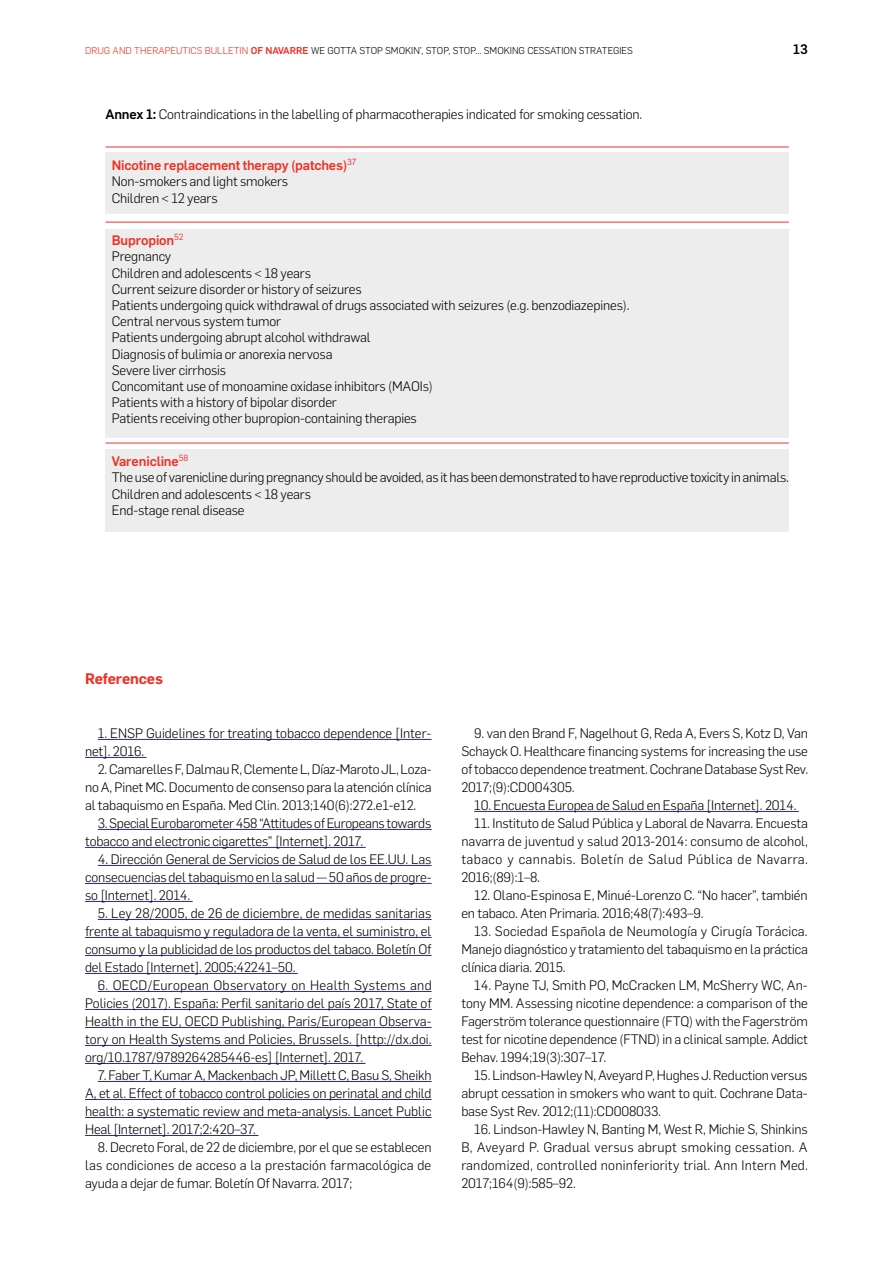
<style>
.page{position:relative;width:893px;height:1263px;background:#fff}
.page>*{position:absolute;margin:0;border:0;box-sizing:border-box;transform-origin:0 0}
.t1{font:600 15px "Flama";letter-spacing:-.01em;color:#ee3124}
.t2{font:300 13.5px/18px "Flama";letter-spacing:-.01em;color:#000;text-align:justify}
.t3{font:500 13.5px "Flama";color:#000}
.t4{font:300 9.75px "Flama";color:#000}
.s1{color:#ee3124}
.s2{font-weight:500;color:#ee3124}
.s3{font-weight:500}
</style>
<div class="page">
<div style="left:105px;top:153px;width:684px;height:61px;background:#ededee"></div>
<div style="left:105px;top:449px;width:684px;height:82px;background:#ededee"></div>
<div style="left:105px;top:229px;width:684px;height:209px;background:#ededee"></div>
<hr style="left:105px;top:147px;width:684px;height:1px;background:#ee3124">
<hr style="left:105px;top:222px;width:684px;height:1px;background:#ee3124">
<hr style="left:105px;top:443px;width:684px;height:1px;background:#ee3124">
<hr style="left:98px;top:739px;width:334px;height:1px;background:#1922fb">
<hr style="left:85px;top:757px;width:62px;height:1px;background:#1922fb">
<hr style="left:98px;top:829px;width:334px;height:1px;background:#1922fb">
<hr style="left:85px;top:847px;width:281px;height:1px;background:#1922fb">
<hr style="left:98px;top:865px;width:334px;height:1px;background:#1922fb">
<hr style="left:85px;top:883px;width:347px;height:1px;background:#1922fb">
<hr style="left:85px;top:901px;width:108px;height:1px;background:#1922fb">
<hr style="left:98px;top:919px;width:334px;height:1px;background:#1922fb">
<hr style="left:85px;top:937px;width:347px;height:1px;background:#1922fb">
<hr style="left:85px;top:955px;width:347px;height:1px;background:#1922fb">
<hr style="left:85px;top:973px;width:213px;height:1px;background:#1922fb">
<hr style="left:98px;top:991px;width:334px;height:1px;background:#1922fb">
<hr style="left:85px;top:1009px;width:347px;height:1px;background:#1922fb">
<hr style="left:85px;top:1027px;width:347px;height:1px;background:#1922fb">
<hr style="left:85px;top:1045px;width:347px;height:1px;background:#1922fb">
<hr style="left:85px;top:1063px;width:280px;height:1px;background:#1922fb">
<hr style="left:98px;top:1081px;width:334px;height:1px;background:#1922fb">
<hr style="left:85px;top:1099px;width:347px;height:1px;background:#1922fb">
<hr style="left:85px;top:1117px;width:347px;height:1px;background:#1922fb">
<hr style="left:85px;top:1135px;width:173px;height:1px;background:#1922fb">
<hr style="left:474px;top:811px;width:325px;height:1px;background:#1922fb">
<p class="t4" style="left:85px;top:44px;width:549px"><span class="s1">DRUG AND THERAPEUTICS BULLETIN</span> <span class="s2">OF NAVARRE</span> WE GOTTA STOP SMOKIN’, STOP, STOP... SMOKING CESSATION STRATEGIES</p>
<p class="t3" style="left:793px;top:39px;width:16px">13</p>
<p class="t2" style="left:105px;top:105px;width:538px"><span class="s3">Annex 1:</span> Contraindications in the labelling of pharmacotherapies indicated for smoking cessation.</p>
<p class="t2" style="left:112px;top:157px;width:246px;line-height:16.2px;text-align:left"><span class="s2">Nicotine replacement therapy (patches)</span><sup>37<br></sup>Non-smokers and light smokers<br>Children &lt; 12 years</p>
<p class="t2" style="left:112px;top:232px;width:519px;line-height:16.2px;text-align:left"><span class="s2">Bupropion</span><sup>52<br></sup>Pregnancy<br>Children and adolescents &lt; 18 years<br>Current seizure disorder or history of seizures<br>Patients undergoing quick withdrawal of drugs associated with seizures (e.g. benzodiazepines).<br>Central nervous system tumor<br>Patients undergoing abrupt alcohol withdrawal<br>Diagnosis of bulimia or anorexia nervosa<br>Severe liver cirrhosis<br>Concomitant use of monoamine oxidase inhibitors (MAOIs)<br>Patients with a history of bipolar disorder<br>Patients receiving other bupropion-containing therapies</p>
<p class="t2" style="left:112px;top:453px;width:678px;line-height:16.2px;text-align:left"><span class="s2">Varenicline</span><sup>58<br></sup>The use of varenicline during pregnancy should be avoided, as it has been demonstrated to have reproductive toxicity in animals.<br>Children and adolescents &lt; 18 years<br>End-stage renal disease</p>
<p class="t1" style="left:85px;top:668px;width:79px">References</p>
<p class="t2" style="left:85px;top:723px;width:348px;text-indent:13px">1. ENSP Guidelines for treating tobacco dependence [Inter&shy;net]. 2016.</p>
<p class="t2" style="left:85px;top:759px;width:348px;text-indent:13px">2. Camarelles F, Dalmau R, Clemente L, Díaz-Maroto JL, Loza&shy;no A, Pinet MC. Documento de consenso para la atención clínica al tabaquismo en España. Med Clin. 2013;140(6):272.e1-e12.</p>
<p class="t2" style="left:85px;top:813px;width:348px;text-indent:13px">3. Special Eurobarometer 458 “Attitudes of Europeans towards tobacco and electronic cigarettes” [Internet]. 2017.</p>
<p class="t2" style="left:85px;top:849px;width:348px;text-indent:13px">4. Dirección General de Servicios de Salud de los EE.UU. Las consecuencias del tabaquismo en la salud — 50 años de progre&shy;so [Internet]. 2014.</p>
<p class="t2" style="left:85px;top:903px;width:348px;text-indent:13px">5. Ley 28/2005, de 26 de diciembre, de medidas sanitarias frente al tabaquismo y reguladora de la venta, el suministro, el consumo y la publicidad de los productos del tabaco. Boletín Of del Estado [Internet]. 2005;42241–50.</p>
<p class="t2" style="left:85px;top:975px;width:348px;text-indent:13px">6. OECD/European Observatory on Health Systems and Policies (2017). España: Perfil sanitario del país 2017, State of Health in the EU, OECD Publishing, Paris/European Observa&shy;tory on Health Systems and Policies, Brussels. [http://dx.doi. org/10.1787/9789264285446-es] [Internet]. 2017.</p>
<p class="t2" style="left:85px;top:1065px;width:348px;text-indent:13px">7. Faber T, Kumar A, Mackenbach JP, Millett C, Basu S, Sheikh A, et al. Effect of tobacco control policies on perinatal and child health: a systematic review and meta-analysis. Lancet Public Heal [Internet]. 2017;2:420–37.</p>
<p class="t2" style="left:85px;top:1137px;width:348px;text-indent:13px">8. Decreto Foral, de 22 de diciembre, por el que se establecen las condiciones de acceso a la prestación farmacológica de ayuda a dejar de fumar. Boletín Of Navarra. 2017;</p>
<p class="t2" style="left:461px;top:723px;width:348px;text-indent:13px">9. van den Brand F, Nagelhout G, Reda A, Evers S, Kotz D, Van Schayck O. Healthcare financing systems for increasing the use of tobacco dependence treatment. Cochrane Database Syst Rev.<br>2017;(9):CD004305.</p>
<p class="t2" style="left:474px;top:795px;width:324px">10. Encuesta Europea de Salud en España [Internet]. 2014.</p>
<p class="t2" style="left:461px;top:813px;width:348px;text-indent:13px">11. Instituto de Salud Pública y Laboral de Navarra. Encuesta navarra de juventud y salud 2013-2014: consumo de alcohol, tabaco y cannabis. Boletín de Salud Pública de Navarra.<br>2016;(89):1–8.</p>
<p class="t2" style="left:461px;top:885px;width:348px;text-indent:13px">12. Olano-Espinosa E, Minué-Lorenzo C. “No hacer”, también en tabaco. Aten Primaria. 2016;48(7):493–9.</p>
<p class="t2" style="left:461px;top:921px;width:348px;text-indent:13px">13. Sociedad Española de Neumología y Cirugía Torácica.<br>Manejo diagnóstico y tratamiento del tabaquismo en la práctica clínica diaria. 2015.</p>
<p class="t2" style="left:461px;top:975px;width:348px;text-indent:13px">14. Payne TJ, Smith PO, McCracken LM, McSherry WC, An&shy;tony MM. Assessing nicotine dependence: a comparison of the Fagerström tolerance questionnaire (FTQ) with the Fagerström test for nicotine dependence (FTND) in a clinical sample. Addict Behav. 1994;19(3):307–17.</p>
<p class="t2" style="left:461px;top:1065px;width:348px;text-indent:13px">15. Lindson-Hawley N, Aveyard P, Hughes J. Reduction versus abrupt cessation in smokers who want to quit. Cochrane Data&shy;base Syst Rev. 2012;(11):CD008033.</p>
<p class="t2" style="left:461px;top:1119px;width:348px;text-indent:13px">16. Lindson-Hawley N, Banting M, West R, Michie S, Shinkins B, Aveyard P. Gradual versus abrupt smoking cessation. A randomized, controlled noninferiority trial. Ann Intern Med.<br>2017;164(9):585–92.</p>
</div>
